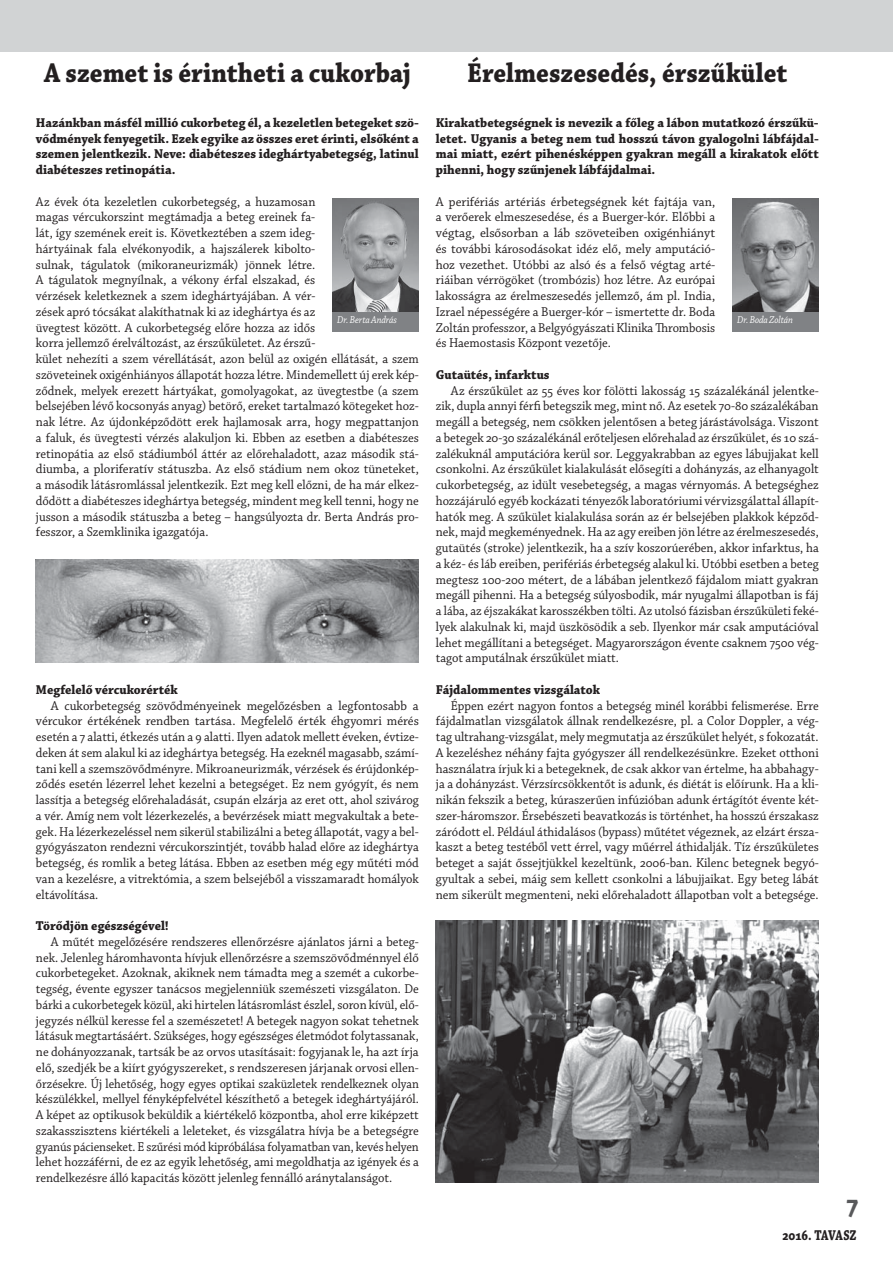
<style>
.page{position:relative;width:893px;height:1263px;background:#fff}
.page>*{position:absolute;margin:0;border:0;box-sizing:border-box;transform-origin:0 0}
.t1{font:700 28.5px "Chaparral Pro";color:#231f20;scale:.9 1}
.t2{font:700 27px "Chaparral Pro";color:#58595b;scale:.9 1}
.t3{font:700 15px "Chaparral Pro";letter-spacing:-.005em;color:#231f20;scale:.8 1}
.t4{font:13.5px/15.8px "Chaparral Pro";color:#231f20;text-align:justify;scale:.94 1}
.t5{font:13.5px/15.8px "Chaparral Pro";color:#231f20;text-align:justify;scale:.96 1}
.t6{font:13.5px/15.8px "Chaparral Pro";color:#231f20;text-align:justify;scale:.95 1}
.t7{font:700 13.5px/15.8px "Chaparral Pro";color:#231f20;text-align:justify;scale:.94 1}
.t8{font:italic 10.5px "Chaparral Pro";letter-spacing:-.01em;color:#fff;scale:.9 1}
</style>
<div class="page">
<div style="left:0;top:0;width:892px;height:51px;background:#d1d3d4"></div>
<img style="left:36px;top:559px;width:383px;height:103px">
<img style="left:332px;top:198px;width:87px;height:114px">
<div style="left:332px;top:312px;width:87px;height:20px;background:#808285"></div>
<img style="left:732px;top:198px;width:86px;height:114px">
<div style="left:732px;top:312px;width:86px;height:20px;background:#808285"></div>
<img style="left:436px;top:921px;width:382px;height:261px">
<h1 class="t1" style="left:44px;top:61px;width:409px">A szemet is érintheti a cukorbaj</h1>
<h1 class="t1" style="left:467px;top:61px;width:357px">Érelmeszesedés, érszűkület</h1>
<p class="t7" style="left:36px;top:116px;width:409px">Hazánkban másfél millió cukorbeteg él, a kezeletlen betegeket szö&shy;vődmények fenyegetik. Ezek egyike az összes eret érinti, elsőként a szemen jelentkezik. Neve: diabéteszes ideghártyabetegség, latinul diabéteszes retinopátia.</p>
<p class="t4" style="left:36px;top:195px;width:409px;text-align:left">Az évek óta kezeletlen cukorbetegség, a huzamosan<br>magas vércukorszint megtámadja a beteg ereinek fa-<br>lát, így szemének ereit is. Következtében a szem ideg-<br>hártyáinak fala elvékonyodik, a hajszálerek kibolto-<br>sulnak, tágulatok (mikoraneurizmák) jönnek létre.<br>A tágulatok megnyílnak, a vékony érfal elszakad, és<br>vérzések keletkeznek a szem ideghártyájában. A vér-<br>zések apró tócsákat alakíthatnak ki az ideghártya és az<br>üvegtest között. A cukorbetegség előre hozza az idős<br>korra jellemző érelváltozást, az érszűkületet. Az érszű-<br>kület nehezíti a szem vérellátását, azon belül az oxigén ellátását, a szem szöveteinek oxigénhiányos állapotát hozza létre. Mindemellett új erek kép&shy;ződnek, melyek erezett hártyákat, gomolyagokat, az üvegtestbe (a szem belsejében lévő kocsonyás anyag) betörő, ereket tartalmazó kötegeket hoz&shy;nak létre. Az újdonképződött erek hajlamosak arra, hogy megpattanjon a faluk, és üvegtesti vérzés alakuljon ki. Ebben az esetben a diabéteszes retinopátia az első stádiumból áttér az előrehaladott, azaz második stá&shy;diumba, a ploriferatív státuszba. Az első stádium nem okoz tüneteket, a második látásromlással jelentkezik. Ezt meg kell előzni, de ha már elkez&shy;dődött a diabéteszes ideghártya betegség, mindent meg kell tenni, hogy ne jusson a második státuszba a beteg – hangsúlyozta dr. Berta András pro&shy;fesszor, a Szemklinika igazgatója.</p>
<p class="t7" style="left:436px;top:116px;width:409px">Kirakatbetegségnek is nevezik a főleg a lábon mutatkozó érszűkü&shy;letet. Ugyanis a beteg nem tud hosszú távon gyalogolni lábfájdal - mai miatt, ezért pihenésképpen gyakran megáll a kirakatok előtt pihenni, hogy szűnjenek lábfájdalmai.</p>
<p class="t5" style="left:436px;top:195px;width:292px">A perifériás artériás érbetegségnek két fajtája van, a verőerek elmeszesedése, és a Buerger-kór. Előbbi a végtag, elsősorban a láb szöveteiben oxigénhiányt és to vábbi károsodásokat idéz elő, mely amputáció&shy;hoz vezethet. Utóbbi az alsó és a felső végtag arté&shy;riáiban vérrögöket (trombózis) hoz létre. Az európai lakosságra az érelmeszesedés jellemző, ám pl. India, Izrael népességére a Buerger-kór – ismertette dr. Boda Zoltán professzor, a Belgyógyászati Klinika Thrombosis és Haemostasis Központ vezetője.</p>
<p class="t7" style="left:436px;top:368px;width:122px">Gutaütés, infarktus</p>
<p class="t6" style="left:436px;top:384px;width:404px;text-indent:15px">Az érszűkület az 55 éves kor fölötti lakosság 15 százalékánál jelentke&shy;zik, dupla annyi férfi betegszik meg, mint nő. Az esetek 70-80 százalékában megáll a betegség, nem csökken jelentősen a beteg járástávolsága. Viszont a betegek 20-30 százalékánál erőteljesen előrehalad az érszűkület, és 10 szá&shy;zalékuknál amputációra kerül sor. Leggyakrabban az egyes lábujjakat kell csonkolni. Az érszűkület kialakulását elősegíti a dohányzás, az elhanyagolt cukorbetegség, az idült vesebetegség, a magas vérnyomás. A betegséghez hozzájáruló egyéb kockázati tényezők laboratóriumi vérvizsgálattal állapít&shy;hatók meg. A szűkület kialakulása során az ér belsejében plakkok képződ&shy;nek, majd megkeményednek. Ha az agy ereiben jön létre az érelmeszesedés, gutaütés (stroke) jelentkezik, ha a szív koszorúerében, akkor infarktus, ha a kéz- és láb ereiben, perifériás érbetegség alakul ki. Utóbbi esetben a beteg megtesz 100-200 métert, de a lábában jelentkező fájdalom miatt gyakran megáll pihenni. Ha a betegség súlyosbodik, már nyugalm i állapotban is fáj a lába, az éjszakákat karosszékben tölti. Az utolsó fázisban érszűkületi feké&shy;lyek alakulnak ki, majd üszkösödik a seb. Ilyenkor már csak amputációval lehet megállítani a betegséget. Magyarországon évente csaknem 7500 vég&shy;tagot amputálnak érszűkület miatt.</p>
<p class="t7" style="left:436px;top:683px;width:176px">Fájdalommentes vizsgálatok</p>
<p class="t4" style="left:436px;top:699px;width:409px;text-indent:15px">Éppen ezért nagyon fontos a betegség minél korábbi felismerése. Erre fájdalmatlan vizsgálatok állnak rendelkezésre, pl. a Color Doppler, a vég&shy;tag ultrahang-vizsgálat, mely megmutatja az érszűkület helyét, s fokozatát.<br>A kezeléshez néhány fajta gyógyszer áll rendelkezésünkre. Ezeket otthoni használatra írjuk ki a betegeknek, de csak akkor van értelme, ha abbahagy&shy;ja a dohányzást. Vérzsírcsökkentőt is adunk, és diétát is előírunk. Ha a kli&shy;nikán fekszik a beteg, kúraszerűen infúzióban adunk értágítót évente két&shy;szer-háromszor. Érsebészeti beavatkozás is történhet, ha hosszú érszakasz záródott el. Például áthidalásos (bypass) műtétet végeznek, az elzárt érsza&shy;kaszt a beteg testéből vett érrel, vagy műérrel áthidalják. Tíz érszűkületes beteget a saját őssejtjükkel kezeltünk, 2006-ban. Kilenc betegnek begyó&shy;gyultak a sebei, máig sem kellett csonkolni a lábujjaikat. Egy beteg lábát nem sikerült megmenteni, neki előrehaladott állapotban volt a betegsége.</p>
<p class="t8" style="left:337px;top:315px;width:68px">Dr. Berta András</p>
<p class="t8" style="left:737px;top:315px;width:64px">Dr. Boda Zoltán</p>
<p class="t7" style="left:36px;top:683px;width:152px">Megfelelő vércukorérték</p>
<p class="t5" style="left:36px;top:699px;width:400px;text-indent:15px">A cukorbetegség szövődményeinek megelőzésben a legfontosabb a vércukor értékének rendben tartása. Megfelelő érték éhgyomri mérés esetén a 7 alatti, étkezés után a 9 alatti. Ilyen adatok mellett éveken, évtize&shy;deken át sem alakul ki az ideghártya betegség. Ha ezeknél magasabb, számí&shy;tani kell a szemszövődményre. Mikroaneurizmák, vérzések és érújdonkép&shy;ző dés esetén lézerrel lehet kezelni a betegséget. Ez nem gyógyít, és nem lassítja a betegség előrehaladását, csupán elzárja az eret ott, ahol szivárog a vér. Amíg nem volt lézerkezelés, a bevérzések miatt megvakultak a bete&shy;gek. Ha lézerkezeléssel nem sikerül stabilizálni a beteg állapotát, vagy a bel&shy;gyógyászaton rendezni vércukorszintjét, tovább halad előre az ideg hártya betegség, és romlik a beteg látása. Ebben az esetben még egy műtéti mód van a kezelésre, a vitrektómia, a szem belsejéből a visszamaradt homályok eltávolítása.</p>
<p class="t7" style="left:36px;top:919px;width:143px">Törődjön egészségével!</p>
<p class="t4" style="left:36px;top:935px;width:409px;text-indent:15px">A műtét megelőzésére rendszeres ellenőrzésre ajánlatos járni a beteg - nek. Jelenleg háromhavonta hívjuk ellenőrzésre a szemszövődménnyel élő cukorbetegeket. Azoknak, akiknek nem támadta meg a szemét a cukorbe&shy;tegség, évente egyszer tanácsos megjelenniük szemészeti vizsgálaton. De bárki a cukorbetegek közül, aki hirtelen látásromlást észlel, soron kívül, elő&shy;jegyzés nélkül keresse fel a szemészetet! A betegek nagyon sokat tehetnek látásuk megtartásáért. Szükséges, hogy egészséges életmódot folytassanak, ne dohányozzanak, tartsák be az orvos utasításait: fogyjanak le, ha azt írja elő, szedjék be a kiírt gyógyszereket, s rendszeresen járjanak orvosi ellen&shy;őrzésekre. Új lehetőség, hogy egyes optikai szaküzletek rendelkeznek olyan készülékkel, mellyel fényképfelvétel készíthető a betegek ideghártyájáról.<br>A képet az optikusok beküldik a kiértékelő központba, ahol erre kiképzett szakasszisztens kiértékeli a leleteket, és vizsgálatra hívja be a betegségre gyanús pácienseket. E szűrési mód kipróbálása folyamatban van, kevés helyen lehet hozzáférni, de ez az egyik lehetőség, ami megoldhatja az igények és a rendelkezésre álló kapacitás között jelenleg fennálló aránytalanságot.</p>
<h2 class="t2" style="left:846px;top:1193px;width:15px">7</h2>
<p class="t3" style="left:782px;top:1229px;width:94px">2016. TAVASZ</p>
</div>
